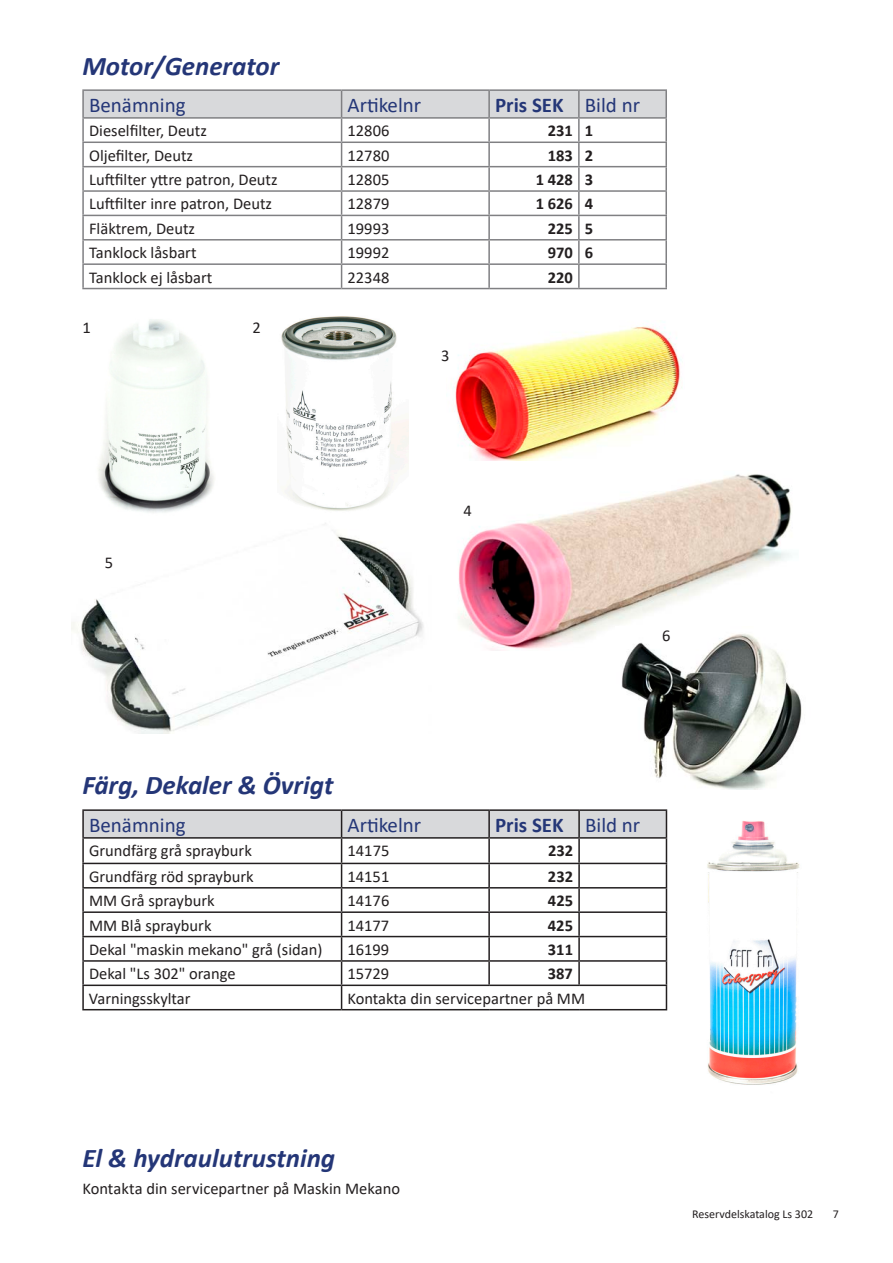
<style>
.page{position:relative;width:893px;height:1263px;background:#fff}
.page>*{position:absolute;margin:0;border:0;box-sizing:border-box;transform-origin:0 0}
.Innehållsrubrik{font:italic 700 27px "Calibri";color:#243677}
.t1{font:21px "Calibri";color:#243677}
.t2{font:700 21px "Calibri";color:#243677}
.t3{font:16.5px "Calibri";color:#231f20}
.t4{font:700 16.5px "Calibri";color:#231f20}
.t5{font:12px "Calibri";color:#231f20}
</style>
<div class="page">
<hr style="left:82px;top:89px;width:260px;height:2px;background:#808083">
<hr style="left:82px;top:91px;width:2px;height:26px;background:#808083">
<hr style="left:342px;top:89px;width:147px;height:2px;background:#808083">
<hr style="left:489px;top:89px;width:90px;height:2px;background:#808083">
<hr style="left:579px;top:89px;width:88px;height:2px;background:#808083">
<hr style="left:665px;top:91px;width:2px;height:26px;background:#808083">
<hr style="left:82px;top:117px;width:260px;height:2px;background:#808083">
<hr style="left:82px;top:119px;width:2px;height:23px;background:#808083">
<hr style="left:579px;top:117px;width:88px;height:2px;background:#808083">
<hr style="left:665px;top:119px;width:2px;height:23px;background:#808083">
<hr style="left:82px;top:142px;width:260px;height:1px;background:#808083">
<hr style="left:82px;top:143px;width:2px;height:23px;background:#808083">
<hr style="left:579px;top:142px;width:88px;height:1px;background:#808083">
<hr style="left:665px;top:143px;width:2px;height:23px;background:#808083">
<hr style="left:82px;top:166px;width:260px;height:1px;background:#808083">
<hr style="left:82px;top:167px;width:2px;height:23px;background:#808083">
<hr style="left:579px;top:166px;width:88px;height:1px;background:#808083">
<hr style="left:665px;top:167px;width:2px;height:23px;background:#808083">
<hr style="left:82px;top:190px;width:260px;height:2px;background:#808083">
<hr style="left:82px;top:192px;width:2px;height:23px;background:#808083">
<hr style="left:579px;top:190px;width:88px;height:2px;background:#808083">
<hr style="left:665px;top:192px;width:2px;height:23px;background:#808083">
<hr style="left:82px;top:215px;width:260px;height:1px;background:#808083">
<hr style="left:82px;top:216px;width:2px;height:23px;background:#808083">
<hr style="left:579px;top:215px;width:88px;height:1px;background:#808083">
<hr style="left:665px;top:216px;width:2px;height:23px;background:#808083">
<hr style="left:82px;top:239px;width:260px;height:2px;background:#808083">
<hr style="left:82px;top:241px;width:2px;height:22px;background:#808083">
<hr style="left:579px;top:239px;width:88px;height:2px;background:#808083">
<hr style="left:665px;top:241px;width:2px;height:22px;background:#808083">
<hr style="left:82px;top:263px;width:260px;height:2px;background:#808083">
<hr style="left:82px;top:265px;width:2px;height:23px;background:#808083">
<svg style="left:83px;top:90px;width:583px;height:198px"></svg>
<hr style="left:489px;top:263px;width:90px;height:2px;background:#808083">
<hr style="left:488px;top:265px;width:2px;height:23px;background:#808083">
<hr style="left:579px;top:263px;width:88px;height:2px;background:#808083">
<hr style="left:578px;top:265px;width:2px;height:23px;background:#808083">
<hr style="left:665px;top:265px;width:2px;height:23px;background:#808083">
<hr style="left:82px;top:288px;width:260px;height:1px;background:#808083">
<hr style="left:342px;top:288px;width:147px;height:1px;background:#808083">
<hr style="left:489px;top:288px;width:90px;height:1px;background:#808083">
<hr style="left:579px;top:288px;width:88px;height:1px;background:#808083">
<img style="left:98px;top:319px;width:116px;height:194px">
<img style="left:281px;top:316px;width:127px;height:195px">
<img style="left:455px;top:326px;width:227px;height:135px">
<img style="left:458px;top:474px;width:333px;height:176px">
<img style="left:71px;top:523px;width:353px;height:210px">
<img style="left:615px;top:627px;width:187px;height:162px">
<hr style="left:82px;top:809px;width:260px;height:2px;background:#231f20">
<hr style="left:82px;top:811px;width:2px;height:26px;background:#231f20">
<hr style="left:342px;top:809px;width:147px;height:2px;background:#231f20">
<hr style="left:489px;top:809px;width:90px;height:2px;background:#231f20">
<hr style="left:579px;top:809px;width:88px;height:2px;background:#231f20">
<hr style="left:82px;top:837px;width:260px;height:2px;background:#231f20">
<hr style="left:82px;top:839px;width:2px;height:24px;background:#231f20">
<hr style="left:82px;top:863px;width:260px;height:1px;background:#231f20">
<hr style="left:82px;top:864px;width:2px;height:23px;background:#231f20">
<hr style="left:82px;top:887px;width:260px;height:1px;background:#231f20">
<hr style="left:82px;top:888px;width:2px;height:23px;background:#231f20">
<hr style="left:82px;top:911px;width:260px;height:2px;background:#231f20">
<hr style="left:82px;top:913px;width:2px;height:23px;background:#231f20">
<hr style="left:82px;top:936px;width:260px;height:1px;background:#231f20">
<hr style="left:82px;top:937px;width:2px;height:23px;background:#231f20">
<hr style="left:82px;top:960px;width:260px;height:2px;background:#231f20">
<hr style="left:82px;top:962px;width:2px;height:22px;background:#231f20">
<hr style="left:82px;top:984px;width:260px;height:2px;background:#231f20">
<hr style="left:82px;top:986px;width:2px;height:23px;background:#231f20">
<svg style="left:83px;top:810px;width:584px;height:199px"></svg>
<hr style="left:82px;top:1009px;width:260px;height:1px;background:#231f20">
<hr style="left:342px;top:1009px;width:147px;height:1px;background:#231f20">
<hr style="left:489px;top:1009px;width:90px;height:1px;background:#231f20">
<hr style="left:579px;top:1009px;width:88px;height:1px;background:#231f20">
<img style="left:707px;top:821px;width:93px;height:264px">
<p class="Innehållsrubrik" style="left:82px;top:47px;width:198px">Motor/Generator</p>
<p class="t1" style="left:89px;top:90px;width:98px">Benämning</p>
<p class="t1" style="left:348px;top:90px;width:75px">Artikelnr</p>
<p class="t2" style="left:495px;top:90px;width:70px">Pris SEK</p>
<p class="t1" style="left:585px;top:90px;width:57px">Bild nr</p>
<p class="t3" style="left:89px;top:119px;width:119px">Dieselfilter, Deutz</p>
<p class="t3" style="left:348px;top:119px;width:43px">12806</p>
<p class="t4" style="left:548px;top:119px;width:27px">231</p>
<p class="t4" style="left:585px;top:119px;width:10px">1</p>
<p class="t3" style="left:89px;top:144px;width:106px">Oljefilter, Deutz</p>
<p class="t3" style="left:348px;top:144px;width:43px">12780</p>
<p class="t4" style="left:548px;top:143px;width:27px">183</p>
<p class="t4" style="left:585px;top:143px;width:10px">2</p>
<p class="t3" style="left:89px;top:168px;width:190px">Luftfilter yttre patron, Deutz</p>
<p class="t3" style="left:348px;top:168px;width:43px">12805</p>
<p class="t4" style="left:536px;top:168px;width:39px">1 428</p>
<p class="t4" style="left:585px;top:168px;width:10px">3</p>
<p class="t3" style="left:89px;top:192px;width:184px">Luftfilter inre patron, Deutz</p>
<p class="t3" style="left:348px;top:192px;width:43px">12879</p>
<p class="t4" style="left:536px;top:192px;width:39px">1 626</p>
<p class="t4" style="left:585px;top:192px;width:10px">4</p>
<p class="t3" style="left:89px;top:217px;width:108px">Fläktrem, Deutz</p>
<p class="t3" style="left:348px;top:217px;width:43px">19993</p>
<p class="t4" style="left:548px;top:217px;width:27px">225</p>
<p class="t4" style="left:585px;top:217px;width:10px">5</p>
<p class="t3" style="left:89px;top:241px;width:109px">Tanklock låsbart</p>
<p class="t3" style="left:348px;top:241px;width:43px">19992</p>
<p class="t4" style="left:548px;top:241px;width:27px">970</p>
<p class="t4" style="left:585px;top:241px;width:10px">6</p>
<p class="t3" style="left:89px;top:266px;width:125px">Tanklock ej låsbart</p>
<p class="t3" style="left:348px;top:266px;width:43px">22348</p>
<p class="t4" style="left:548px;top:265px;width:27px">220</p>
<p class="t3" style="left:82px;top:316px;width:10px">1</p>
<p class="t3" style="left:252px;top:316px;width:10px">2</p>
<p class="t3" style="left:441px;top:344px;width:10px">3</p>
<p class="t3" style="left:105px;top:551px;width:10px">5</p>
<p class="t3" style="left:464px;top:499px;width:10px">4</p>
<p class="t3" style="left:662px;top:624px;width:10px">6</p>
<p class="Innehållsrubrik" style="left:82px;top:766px;width:253px">Färg, Dekaler &amp; Övrigt</p>
<p class="t1" style="left:89px;top:810px;width:98px">Benämning</p>
<p class="t1" style="left:348px;top:810px;width:75px">Artikelnr</p>
<p class="t2" style="left:495px;top:810px;width:70px">Pris SEK</p>
<p class="t1" style="left:585px;top:810px;width:57px">Bild nr</p>
<p class="t3" style="left:89px;top:839px;width:164px">Grundfärg grå sprayburk</p>
<p class="t3" style="left:348px;top:839px;width:43px">14175</p>
<p class="t4" style="left:548px;top:839px;width:27px">232</p>
<p class="t3" style="left:89px;top:865px;width:166px">Grundfärg röd sprayburk</p>
<p class="t3" style="left:348px;top:865px;width:43px">14151</p>
<p class="t4" style="left:548px;top:865px;width:27px">232</p>
<p class="t3" style="left:89px;top:889px;width:127px">MM Grå sprayburk</p>
<p class="t3" style="left:348px;top:889px;width:43px">14176</p>
<p class="t4" style="left:548px;top:889px;width:27px">425</p>
<p class="t3" style="left:89px;top:914px;width:124px">MM Blå sprayburk</p>
<p class="t3" style="left:347px;top:914px;width:43px">14177</p>
<p class="t4" style="left:548px;top:913px;width:27px">425</p>
<p class="t3" style="left:89px;top:938px;width:235px">Dekal "maskin mekano" grå (sidan)</p>
<p class="t3" style="left:347px;top:938px;width:43px">16199</p>
<p class="t4" style="left:548px;top:938px;width:27px">311</p>
<p class="t3" style="left:89px;top:962px;width:148px">Dekal "Ls 302" orange</p>
<p class="t3" style="left:347px;top:962px;width:43px">15729</p>
<p class="t4" style="left:548px;top:962px;width:27px">387</p>
<p class="t3" style="left:89px;top:987px;width:103px">Varningsskyltar</p>
<p class="t3" style="left:347px;top:987px;width:239px">Kontakta din servicepartner på MM</p>
<p class="Innehållsrubrik" style="left:82px;top:1139px;width:254px">El &amp; hydraulutrustning</p>
<p class="t3" style="left:82px;top:1177px;width:319px">Kontakta din servicepartner på Maskin Mekano</p>
<p class="t5" style="left:692px;top:1206px;width:122px">Reservdelskatalog Ls 302</p>
<p class="t5" style="left:833px;top:1206px;width:8px">7</p>
</div>
